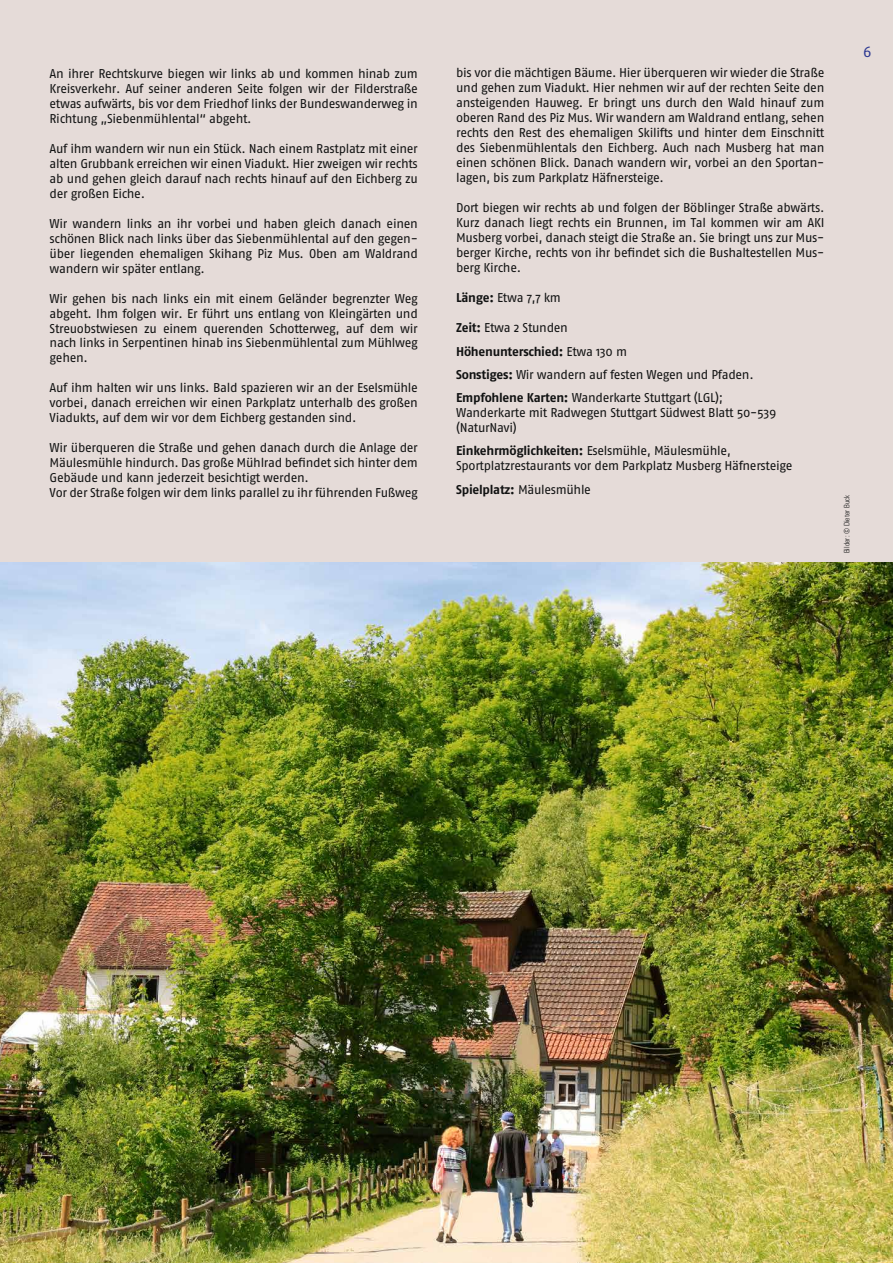
<style>
.page{position:relative;width:893px;height:1263px;background:#fff}
.page>*{position:absolute;margin:0;border:0;box-sizing:border-box;transform-origin:0 0}
.t1{font:15px "Fago No Regular Roman";color:#2b3791}
.t2{font:12.75px/15px "Fago No Regular Roman";letter-spacing:-.025em;color:#111212;text-align:justify}
.t3{font:12.75px "Fago No Bold Roman";letter-spacing:-.02em;color:#111212}
.t4{font:300 condensed 7.5px "Univers";color:#111212}
.s1{font-family:"Fago No Bold Roman"}
.s2{font-family:"Fago No Regular Roman"}
</style>
<div class="page">
<div style="left:0;top:0;width:893px;height:916px;background:#e5dbd8"></div>
<img style="left:0;top:563px;width:893px;height:700px">
<p class="t2" style="left:50px;top:65px;width:370px">An ihrer Rechtskurve biegen wir links ab und kommen hinab zum Kreisverkehr. Auf seiner anderen Seite folgen wir der Filderstraße etwas aufwärts, bis vor dem Friedhof links der Bundeswanderweg in Richtung „Siebenmühlental“ abgeht.</p>
<p class="t2" style="left:50px;top:140px;width:370px">Auf ihm wandern wir nun ein Stück. Nach einem Rastplatz mit einer alten Grubbank erreichen wir einen Viadukt. Hier zweigen wir rechts ab und gehen gleich darauf nach rechts hinauf auf den Eichberg zu der großen Eiche.</p>
<p class="t2" style="left:50px;top:215px;width:370px">Wir wandern links an ihr vorbei und haben gleich danach einen schönen Blick nach links über das Siebenmühlental auf den gegen&shy;über liegenden ehemaligen Skihang Piz Mus. Oben am Waldrand wandern wir später entlang.</p>
<p class="t2" style="left:50px;top:290px;width:370px">Wir gehen bis nach links ein mit einem Geländer begrenzter Weg abgeht. Ihm folgen wir. Er führt uns entlang von Kleingärten und Streuobstwiesen zu einem querenden Schotterweg, auf dem wir nach links in Serpentinen hinab ins Siebenmühlental zum Mühlweg gehen.</p>
<p class="t2" style="left:50px;top:380px;width:370px">Auf ihm halten wir uns links. Bald spazieren wir an der Eselsmühle vorbei, danach erreichen wir einen Parkplatz unterhalb des großen Viadukts, auf dem wir vor dem Eichberg gestanden sind.</p>
<p class="t2" style="left:50px;top:440px;width:370px;text-align:left">Wir überqueren die Straße und gehen danach durch die Anlage der Mäulesmühle hindurch. Das große Mühlrad befindet sich hinter dem Gebäude und kann jederzeit besichtigt werden.<br>Vor der Straße folgen wir dem links parallel zu ihr führenden Fußweg</p>
<p class="t2" style="left:456px;top:65px;width:370px">bis vor die mächtigen Bäume. Hier überqueren wir wieder die Straße und gehen zum Viadukt. Hier nehmen wir auf der rechten Seite den ansteigenden Hauweg. Er bringt uns durch den Wald hinauf zum oberen Rand des Piz Mus. Wir wandern am Waldrand entlang, sehen rechts den Rest des ehemaligen Skilifts und hinter dem Einschnitt des Siebenmühlentals den Eichberg. Auch nach Musberg hat man einen schönen Blick. Danach wandern wir, vorbei an den Sportan&shy;lagen, bis zum Parkplatz Häfnersteige.</p>
<p class="t2" style="left:456px;top:200px;width:370px">Dort biegen wir rechts ab und folgen der Böblinger Straße abwärts.<br>Kurz danach liegt rechts ein Brunnen, im Tal kommen wir am AKI Musberg vorbei, danach steigt die Straße an. Sie bringt uns zur Mus&shy;berger Kirche, rechts von ihr befindet sich die Bushaltestellen Mus&shy;berg Kirche.</p>
<p class="t2" style="left:456px;top:290px;width:106px"><span class="s1">Länge:</span> Etwa 7,7 km</p>
<p class="t2" style="left:456px;top:320px;width:113px"><span class="s1">Zeit:</span> Etwa 2 Stunden</p>
<p class="t3" style="left:456px;top:344px;width:172px">Höhenunterschied: <span class="s2">Etwa 130 m</span></p>
<p class="t2" style="left:456px;top:363px;width:299px;line-height:23.2px"><span class="s1">Sonstiges:</span> Wir wandern auf festen Wegen und Pfaden.<br><span class="s1">Empfohlene Karten:</span> Wanderkarte Stuttgart (LGL);</p>
<p class="t2" style="left:456px;top:405px;width:322px">Wanderkarte mit Radwegen Stuttgart Südwest Blatt 50-539 (NaturNavi)</p>
<p class="t2" style="left:456px;top:443px;width:338px"><span class="s1">Einkehrmöglichkeiten:</span> Eselsmühle, Mäulesmühle,<br>Sportplatzrestaurants vor dem Parkplatz Musberg Häfnersteige</p>
<p class="t3" style="left:456px;top:482px;width:136px">Spielplatz: <span class="s2">Mäulesmühle</span></p>
<p class="t1" style="left:863px;top:43px;width:10px">6</p>
<p class="t4" style="left:842px;top:553px;width:60px;rotate:-90deg">Bilder: © Dieter Buck</p>
</div>
